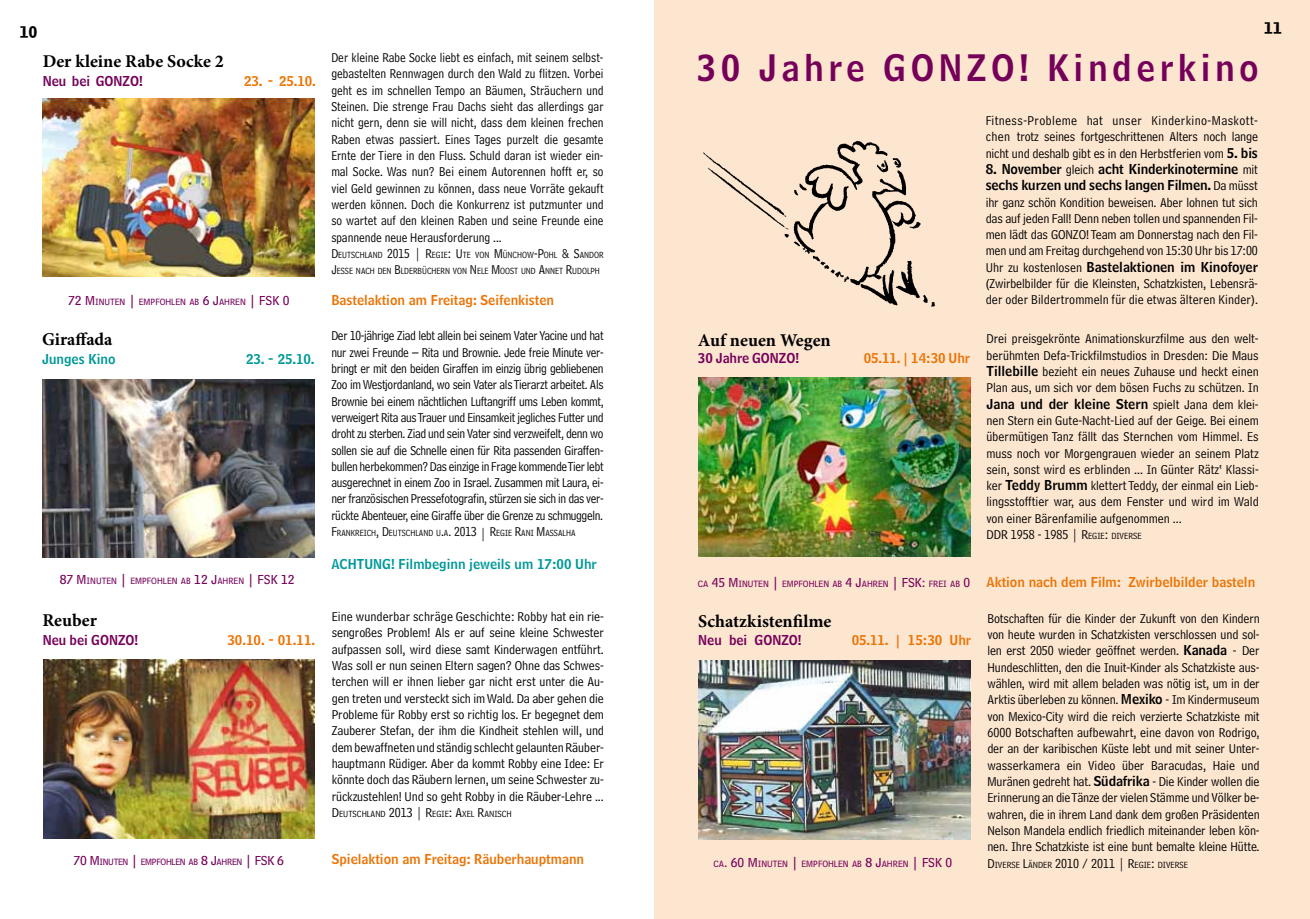
<style>
.page{position:relative;width:1310px;height:919px;background:#fff}
.page>*{position:absolute;margin:0;border:0;box-sizing:border-box;transform-origin:0 0}
.t1{font:36px "Bell Centennial Name And Number";letter-spacing:.13em;color:#750059}
.t2{font:700 18px "Minion Pro";color:#000}
.t3{font:13.5px/16.4px "Bell Centennial Address";color:#000;text-align:justify}
.t4{font:13.5px/16.4px "Bell Centennial Address";color:#000;text-align:justify;scale:.95 1}
.t5{font:13.5px "Bell Centennial Name And Number";color:#ec7405}
.t6{font:13.5px/16.4px "Bell Centennial Name And Number";letter-spacing:-.01em;color:#000}
.t7{font:13.5px "Bell Centennial Name And Number";color:#009898}
.t8{font:13.5px "Bell Centennial Name And Number";color:#750059}
.t9{font:13.5px "Bell Centennial Bold Listing";color:#000}
.t10{font:9.45px "Bell Centennial Sub Caption";color:#750059}
.t11{font:9.45px/16.4px "Bell Centennial Address";color:#000;scale:.95 1}
.t12{font:9.45px "Bell Centennial Address";color:#000}
.t13{font:9.45px "Bell Centennial Sub Caption";letter-spacing:-.03em;color:#750059}
.s1{font-size:13.5px}
.s2{font-family:"Bell Centennial Name And Number"}
.s3{font-family:"Bell Centennial Address"}
.s4{font-style:inherit}
.s5{font-size:9.45px}
</style>
<div class="page">
<div style="left:655px;top:0;width:655px;height:918px;background:#fde6d0"></div>
<img style="left:42px;top:379px;width:273px;height:178px">
<img style="left:42px;top:98px;width:272px;height:179px">
<img style="left:698px;top:378px;width:272px;height:178px">
<img style="left:703px;top:140px;width:233px;height:167px">
<img style="left:43px;top:659px;width:271px;height:179px">
<img style="left:698px;top:661px;width:272px;height:178px">
<p class="t9" style="left:20px;top:22px;width:20px">10</p>
<p class="t9" style="left:1264px;top:19px;width:20px">11</p>
<h2 class="t2" style="left:43px;top:49px;width:182px">Der kleine Rabe Socke 2</h2>
<p class="t8" style="left:43px;top:73px;width:102px">Neu bei GONZO!</p>
<p class="t5" style="left:244px;top:73px;width:73px">23. - 25.10.</p>
<p class="t10" style="left:68px;top:295px;width:223px"><span class="s1">72 M</span>INUTEN <span class="s1">|</span> EMPFOHLEN AB <span class="s1">6 J</span>AHREN <span class="s1">| FSK 0</span></p>
<p class="t4" style="left:331px;top:49px;width:288px">Der kleine Rabe Socke liebt es einfach, mit seinem selbst&shy;gebastelten Rennwagen durch den Wald zu flitzen. Vorbei geht es im schnellen Tempo an Bäumen, Sträuchern und Steinen. Die strenge Frau Dachs sieht das allerdings gar nicht gern, denn sie will nicht, dass dem kleinen frechen Raben etwas passiert. Eines Tages purzelt die gesamte Ernte der Tiere in den Fluss. Schuld daran ist wieder ein&shy;mal Socke. Was nun? Bei einem Autorennen hofft er, so viel Geld gewinnen zu können, dass neue Vorräte gekauft werden können. Doch die Konkurrenz ist putzmunter und so wartet auf den kleinen Raben und seine Freunde eine spannende neue Herausforderung ...</p>
<p class="t11" style="left:331px;top:246px;width:288px"><span class="s1">D</span>EUTSCHLAND <span class="s1">2015 | R</span>EGIE<span class="s1">: U</span>TE VON <span class="s1">M</span> ÜNCHOW<span class="s1">-P</span>OHL <span class="s1">&amp; S</span>ANDOR<br><span class="s1">J</span>ESSE NACH DEN <span class="s1">B</span>LDERBÜCHERN VON <span class="s1">N</span> ELE <span class="s1">M</span>OOST UND <span class="s1">A</span>NNET <span class="s1">R</span>UDOLPH</p>
<p class="t5" style="left:331px;top:292px;width:224px">Bastelaktion am Freitag: Seifenkisten</p>
<h1 class="t1" style="left:696px;top:45px;width:564px">30 Jahre GONZO! Kinderkino</h1>
<p class="t3" style="left:985px;top:112px;width:274px">Fitness-Probleme hat unser Kinderkino-Maskott&shy;chen trotz seines fortgeschrittenen Alters noch lange nicht und deshalb gibt es in den Herbstferien vom <span class="s2">5. bis</span></p>
<p class="t6" style="left:985px;top:161px;width:274px">8. November <span class="s3">gleich</span> acht Kinderkinotermine <span class="s3">mit </span>sechs kurzen und sechs langen Filmen. <span class="s3">Da müsst</span></p>
<p class="t3" style="left:985px;top:194px;width:274px">ihr ganz schön Kondition beweisen. Aber lohnen tut sich das auf jeden Fall! Denn neben tollen und spannenden Fil&shy;men lädt das GONZO! Team am Donnerstag nach den Fil&shy;men und am Freitag durchgehend von 15:30 Uhr bis 17:00</p>
<p class="t6" style="left:985px;top:258px;width:274px"><span class="s3">Uhr zu kostenlosen</span> Bastelaktionen im Kinofoyer</p>
<p class="t3" style="left:985px;top:275px;width:274px">(Zwirbelbilder für die Kleinsten, Schatzkisten, Lebensrä&shy;der oder Bildertrommeln für die etwas älteren Kinder).</p>
<h2 class="t2" style="left:42px;top:327px;width:72px">Giraffada</h2>
<p class="t7" style="left:42px;top:351px;width:75px">Junges Kino</p>
<p class="t7" style="left:246px;top:351px;width:70px">23. - 25.10.</p>
<p class="t10" style="left:60px;top:575px;width:236px"><span class="s1">87 M</span>INUTEN <span class="s1">|</span> EMPFOHLEN AB <span class="s1">12 J</span>AHREN <span class="s1">| FSK 12</span></p>
<p class="t4" style="left:331px;top:327px;width:288px">Der 10-jährige Ziad lebt allein bei seinem Vater Yacine und hat nur zwei Freunde – Rita und Brownie. Jede freie Minute ver&shy;bringt er mit den beiden Giraffen im einzig übrig gebliebenen Zoo im Westjordanland, wo sein Vater als Tierarzt arbeitet. Als Brownie bei einem nächtlichen Luftangriff ums Leben kommt, verweigert Rita aus Trauer und Einsamkeit jegliches Futter und droht zu sterben. Ziad und sein Vater sind verzweifelt, denn wo sollen sie auf die Schnelle einen für Rita passenden Giraffen&shy;bullen herbekommen? Das einzige in Frage kommende Tier lebt ausgerechnet in einem Zoo in Israel. Zusammen mit Laura, ei&shy;ner französischen Pressefotografin, stürzen sie sich in das ver&shy;rückte Abenteuer, eine Giraffe über die Grenze zu schmuggeln.</p>
<p class="t11" style="left:331px;top:524px;width:258px"><span class="s1">F</span>RANKREICH<span class="s1">, D</span>EUTSCHLAND U<span class="s1">.</span>A<span class="s1">. 2013 | R</span>EGIE <span class="s1">R</span>ANI <span class="s1">M</span>ASSALHA</p>
<p class="t7" style="left:331px;top:555px;width:267px">ACHTUNG! Filmbeginn jeweils um 17:00 Uhr</p>
<h2 class="t2" style="left:698px;top:328px;width:134px">Auf neuen Wegen</h2>
<p class="t8" style="left:698px;top:349px;width:103px">30 Jahre GONZO!</p>
<p class="t5" style="left:864px;top:349px;width:108px">05.11. | 14:30 Uhr</p>
<p class="t10" style="left:698px;top:578px;width:274px">CA <span class="s1">45 M</span>INUTEN <span class="s1">|</span> EMPFOHLEN AB <span class="s1">4 J</span>AHREN <span class="s1">| FSK:</span> FREI AB <span class="s1">0</span></p>
<p class="t3" style="left:986px;top:330px;width:274px">Drei preisgekrönte Animationskurzfilme aus den welt&shy;berühmten Defa-Trickfilmstudios in Dresden: Die Maus <span class="s2">Tillebille</span> bezieht ein neues Zuhause und heckt einen Plan aus, um sich vor dem bösen Fuchs zu schützen. In</p>
<p class="t6" style="left:986px;top:395px;width:274px">Jana und der kleine Stern <span class="s3">spielt Jana dem klei-</span></p>
<p class="t3" style="left:986px;top:412px;width:274px;text-align:left">nen Stern ein Gute-Nacht-Lied auf der Geige. Bei einem übermütigen Tanz fällt das Sternchen vom Himmel. Es muss noch vor Morgengrauen wieder an seinem Platz sein, sonst wird es erblinden ... In Günter Rätz‘ Klassi&shy;ker <span class="s2">Teddy Brumm</span> klettert Teddy, der einmal ein Lieb&shy;lingsstofftier war, aus dem Fenster und wird im Wald von einer Bärenfamilie aufgenommen ...<br><span class="s4">DDR 1958 - 1985 | R</span><span class="s5">EGIE</span><span class="s4">:</span> <span class="s5">DIVERSE</span></p>
<p class="t5" style="left:986px;top:573px;width:270px">Aktion nach dem Film: Zwirbelbilder basteln</p>
<h2 class="t2" style="left:43px;top:607px;width:56px">Reuber</h2>
<p class="t8" style="left:43px;top:631px;width:97px">Neu bei GONZO!</p>
<p class="t5" style="left:227px;top:631px;width:89px">30.10. - 01.11.</p>
<p class="t13" style="left:74px;top:856px;width:212px"><span class="s1">70 M</span>INUTEN <span class="s1">|</span> EMPFOHLEN AB <span class="s1">8 J</span>AHREN <span class="s1">| FSK 6</span></p>
<p class="t3" style="left:332px;top:608px;width:274px">Eine wunderbar schräge Geschichte: Robby hat ein rie&shy;sengroßes Problem! Als er auf seine kleine Schwester aufpassen soll, wird diese samt Kinderwagen entführt.<br>Was soll er nun seinen Eltern sagen? Ohne das Schwes&shy;terchen will er ihnen lieber gar nicht erst unter die Au&shy;gen treten und versteckt sich im Wald. Da aber gehen die Probleme für Robby erst so richtig los. Er begegnet dem Zauberer Stefan, der ihm die Kindheit stehlen will, und dem bewaffneten und ständig schlecht gelaunten Räuber&shy;hauptmann Rüdiger. Aber da kommt Robby eine Idee: Er könnte doch das Räubern lernen, um seine Schwester zu&shy;rückzustehlen! Und so geht Robby in die Räuber-Lehre ...</p>
<p class="t12" style="left:332px;top:808px;width:182px"><span class="s1">D</span>EUTSCHLAND <span class="s1">2013 | R</span>EGIE<span class="s1">: A</span>XEL <span class="s1">R</span>ANISCH</p>
<p class="t5" style="left:332px;top:850px;width:254px">Spielaktion am Freitag: Räuberhauptmann</p>
<h2 class="t2" style="left:698px;top:608px;width:135px">Schatzkistenfilme</h2>
<p class="t8" style="left:698px;top:631px;width:105px">Neu bei GONZO!</p>
<p class="t5" style="left:851px;top:631px;width:121px">05.11. | 15:30 Uhr</p>
<p class="t10" style="left:713px;top:857px;width:240px">CA<span class="s1">. 60 M</span>INUTEN <span class="s1">|</span> EMPFOHLEN AB <span class="s1">8 J</span>AHREN <span class="s1">| FSK 0</span></p>
<p class="t3" style="left:987px;top:610px;width:274px">Botschaften für die Kinder der Zukunft von den Kindern von heute wurden in Schatzkisten verschlossen und sol&shy;len erst 2050 wieder geöffnet werden. <span class="s2">Kanada</span> - Der Hundeschlitten, den die Inuit-Kinder als Schatzkiste aus&shy;wählen, wird mit allem beladen was nötig ist, um in der Arktis überleben zu können. <span class="s2">Mexiko</span> - Im Kindermuseum von Mexico-City wird die reich verzierte Schatzkiste mit 6000 Botschaften aufbewahrt, eine davon von Rodrigo, der an der karibischen Küste lebt und mit seiner Unter&shy;wasserkamera ein Video über Baracudas, Haie und Muränen gedreht hat. <span class="s2">Südafrika</span> - Die Kinder wollen die Erinnerung an die Tänze der vielen Stämme und Völker be&shy;wahren, die in ihrem Land dank dem großen Präsidenten Nelson Mandela endlich friedlich miteinander leben kön&shy;nen. Ihre Schatzkiste ist eine bunt bemalte kleine Hütte.</p>
<p class="t12" style="left:987px;top:858px;width:202px"><span class="s1">D</span>IVERSE <span class="s1">L</span>ÄNDER <span class="s1">2010 / 2011</span> <span class="s1">| R</span>EGIE<span class="s1">:</span> DIVERSE</p>
</div>
